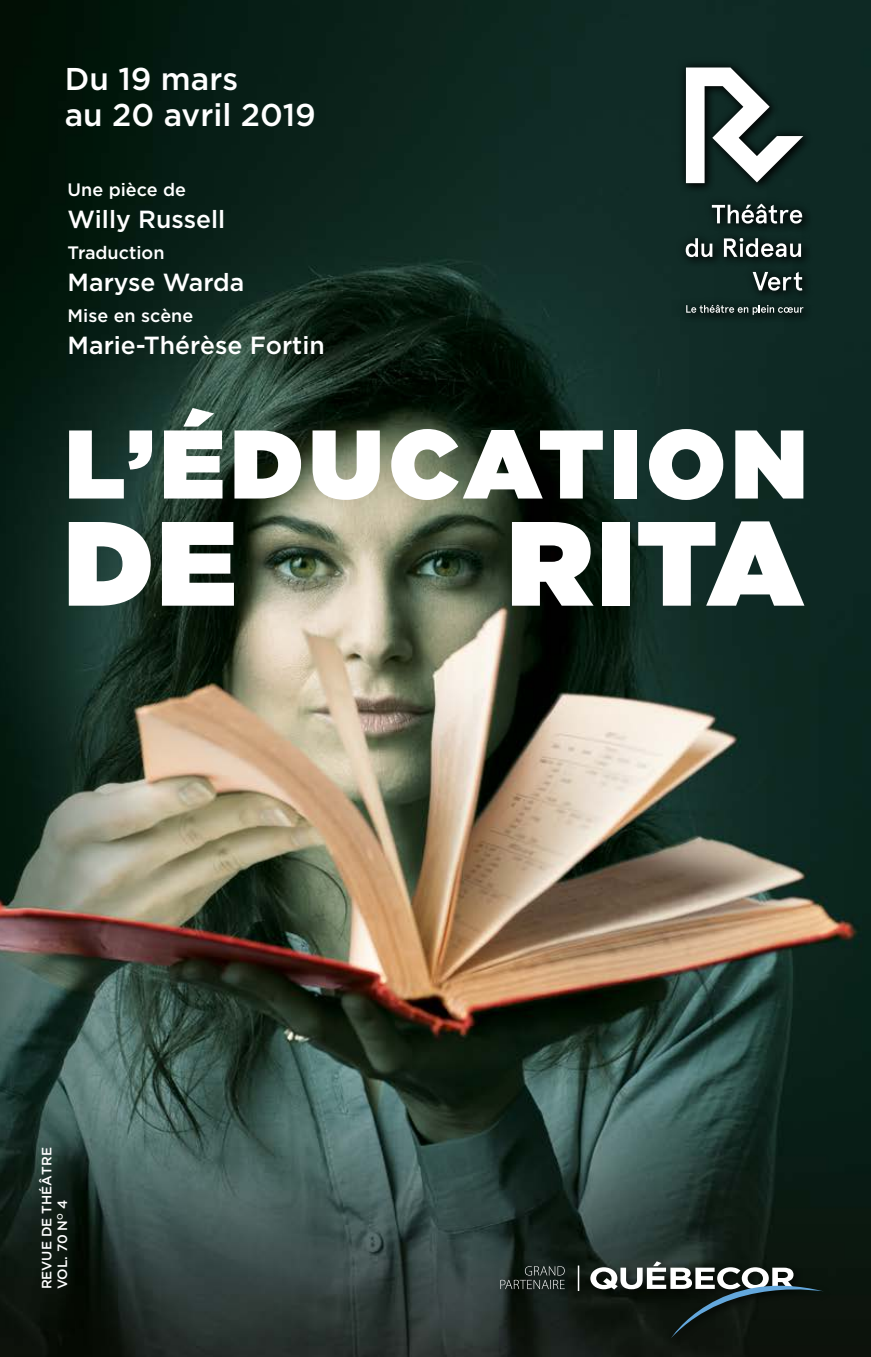
<style>
.page{position:relative;width:871px;height:1357px;background:#fff}
.page>*{position:absolute;margin:0;border:0;box-sizing:border-box;transform-origin:0 0}
.t1{font:900 119.48px "Gotham HTF";letter-spacing:.02em;color:#fff}
.t2{font:900 97.2px "Gotham HTF";letter-spacing:.06em;color:#fff}
.t3{font:500 31.5px/36px "Gotham HTF";color:#fff}
.t4{font:500 24.75px "Gotham HTF";color:#fff}
.t5{font:500 18px "Gotham HTF";color:#fff}
.t6{font:500 13.5px/15.8px "Gotham HTF";color:#fff}
</style>
<div class="page">
<img style="left:0;top:0;width:871px;height:1357px">
<div style="left:496px;top:1257px;width:337px;height:90px;background:#000;opacity:.7"></div>
<svg style="left:500px;top:1266px;width:65px;height:23px"></svg>
<svg style="left:578px;top:1265px;width:1px;height:26px"></svg>
<svg style="left:590px;top:1261px;width:234px;height:77px;background:#2f3834"></svg>
<div style="left:676px;top:57px;width:136px;height:266px;background:#0e2924"></div>
<svg style="left:686px;top:67px;width:117px;height:116px"></svg>
<svg style="left:712px;top:204px;width:90px;height:20px"></svg>
<svg style="left:686px;top:238px;width:26px;height:19px"></svg>
<svg style="left:724px;top:238px;width:77px;height:19px"></svg>
<svg style="left:752px;top:272px;width:50px;height:19px"></svg>
<svg style="left:686px;top:305px;width:117px;height:10px"></svg>
<p class="t3" style="left:65px;top:60px;width:253px">Du 19 mars<br>au 20 avril 2019</p>
<p class="t5" style="left:68px;top:180px;width:120px">Une pièce de</p>
<p class="t4" style="left:68px;top:205px;width:159px">Willy Russell</p>
<p class="t5" style="left:68px;top:243px;width:98px">Traduction</p>
<p class="t4" style="left:68px;top:268px;width:178px">Maryse Warda</p>
<p class="t5" style="left:68px;top:306px;width:127px">Mise en scène</p>
<p class="t4" style="left:68px;top:331px;width:259px">Marie-Thérèse Fortin</p>
<h2 class="t2" style="left:65px;top:408px;width:743px">L’ÉDUCATION</h2>
<h1 class="t1" style="left:64px;top:494px;width:174px">DE</h1>
<h1 class="t1" style="left:507px;top:494px;width:297px">RITA</h1>
<p class="t6" style="left:39px;top:1289px;width:144px;rotate:-90deg">REVUE DE THÉÂTRE<br>VOL. 70 N<sup>O</sup> 4</p>
</div>
